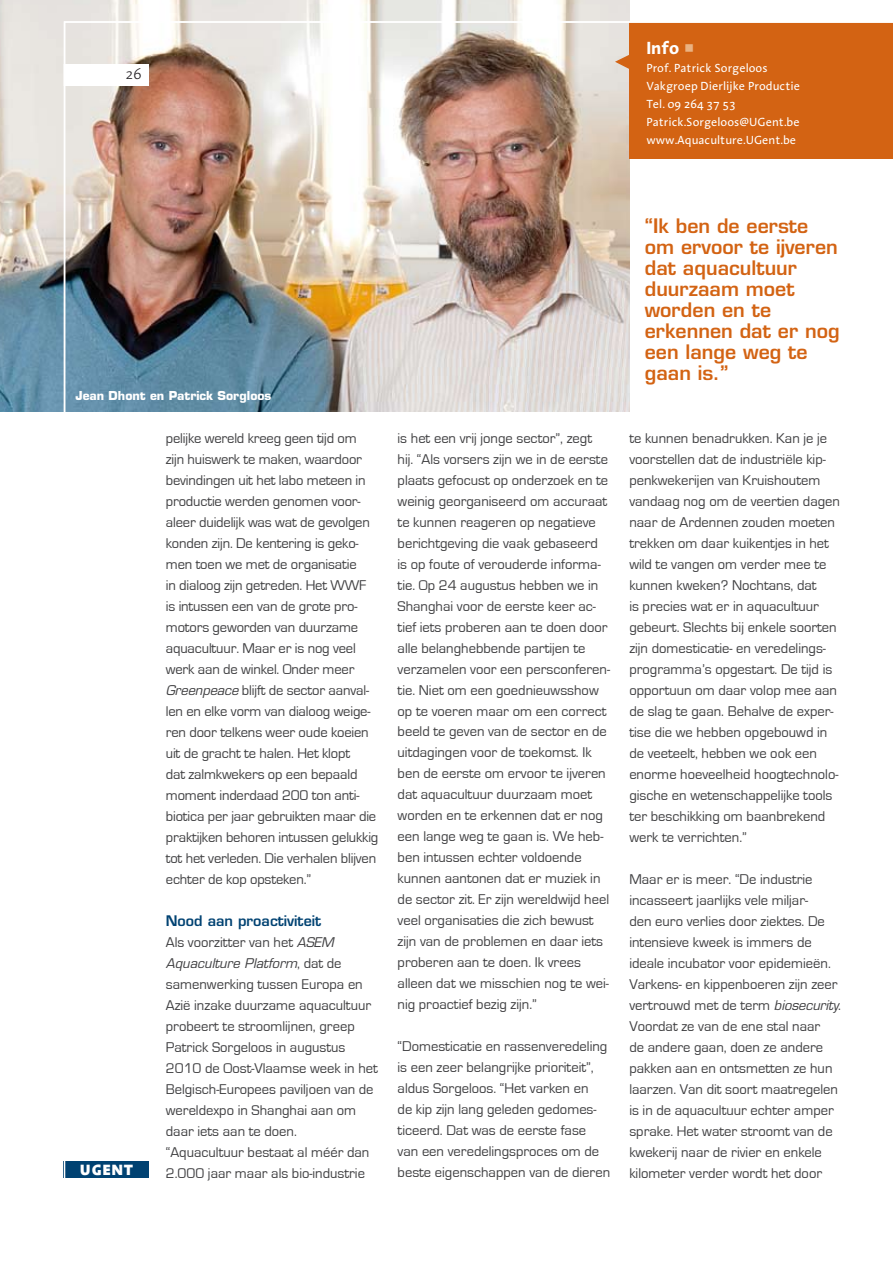
<style>
.page{position:relative;width:893px;height:1263px;background:#fff}
.page>*{position:absolute;margin:0;border:0;box-sizing:border-box;transform-origin:0 0}
.t1{font:700 21px "Linotype Aroma SC";color:#fff}
.t2{font:600 19.5px/21px "Eurostile";color:#d36313}
.t3{font:700 18px "Linotype Aroma";color:#fff}
.t4{font:300 15px "Linotype Aroma SC";color:#1a171b}
.t5{font:14.55px/21px "Eurostile";color:#3e3e40}
.t6{font:600 14.25px "Eurostile";color:#004272}
.t7{font:italic 13.05px "Eurostile";color:#3e3e40}
.t8{font:12px/18px "Linotype Aroma";color:#fff}
.t9{font:700 12px "Eurostile";color:#fff}
.s1{font-style:italic;font-size:13.05px}
.s2{font-style:normal;font-size:14.55px}
</style>
<div class="page">
<img style="left:0;top:0;width:630px;height:411px">
<div style="left:629px;top:23px;width:264px;height:136px;background:#d36313"></div>
<div style="left:64px;top:1162px;width:85px;height:16px;background:#004272"></div>
<div style="left:64px;top:64px;width:84px;height:22px;background:#fff"></div>
<svg style="left:615px;top:55px;width:14px;height:14px"></svg>
<p class="t4" style="left:125px;top:64px;width:18px">26</p>
<p class="t3" style="left:646px;top:36px;width:34px">Info</p>
<p class="t8" style="left:646px;top:59px;width:155px">Prof. Patrick Sorgeloos<br>Vakgroep Dierlijke Productie<br>Tel. 09 264 37 53<br>Patrick.Sorgeloos@UGent.be www.Aquaculture.UGent.be</p>
<p class="t9" style="left:75px;top:388px;width:198px">Jean Dhont en Patrick Sorgloos</p>
<h1 class="t1" style="left:80px;top:1154px;width:55px">ugent</h1>
<p class="t5" style="left:166px;top:427px;width:214px">pelijke wereld kreeg geen tijd om zijn huiswerk te maken, waardoor bevindingen uit het labo meteen in productie werden genomen voor&shy;aleer duidelijk was wat de gevolgen konden zijn. De kentering is geko&shy;men toen we met de organisatie<br>in dialoog zijn getreden. Het WWF is intussen een van de grote pro&shy;motors geworden van duurzame aquacultuur. Maar er is nog veel werk aan de winkel. Onder meer<br><span class="s1">Greenpeace</span> blijft de sector aanval&shy;len en elke vorm van dialoog weige&shy;ren door telkens weer oude koeien uit de gracht te halen. Het klopt<br>dat zalmkwekers op een bepaald moment inderdaad 200 ton anti&shy;biotica per jaar gebruikten maar die praktijken behoren intussen gelukkig tot het verleden. Die verhalen blijven echter de kop opsteken.”</p>
<p class="t6" style="left:166px;top:911px;width:157px">Nood aan proactiviteit</p>
<p class="t5" style="left:166px;top:932px;width:169px">Als voorzitter van het <span class="s1">ASEM</span></p>
<p class="t7" style="left:166px;top:955px;width:177px">Aquaculture Platform<span class="s2">, dat de</span></p>
<p class="t5" style="left:166px;top:974px;width:214px">samenwerking tussen Europa en<br>Azië inzake duurzame aquacultuur probeert te stroomlijnen, greep<br>Patrick Sorgeloos in augustus<br>2010 de Oost-Vlaamse week in het<br>Belgisch-Europees paviljoen van de wereldexpo in Shanghai aan om daar iets aan te doen. “Aquacultuur bestaat al méér dan<br>2.000 jaar maar als bio-industrie</p>
<h2 class="t2" style="left:645px;top:215px;width:196px">“Ik ben de eerste om ervoor te ijveren dat aquacultuur duurzaam moet worden en te erkennen dat er nog een lange weg te gaan is.”</h2>
<p class="t5" style="left:398px;top:427px;width:214px">is het een vrij jonge sector”, zegt hij. “Als vorsers zijn we in de eerste plaats gefocust op onderzoek en te weinig georganiseerd om accuraat te kunnen reageren op negatieve berichtgeving die vaak gebaseerd is op foute of verouderde informa&shy;tie. Op 24 augustus hebben we in<br>Shanghai voor de eerste keer ac&shy;tief iets proberen aan te doen door alle belanghebbende partijen te verzamelen voor een persconferen&shy;tie. Niet om een goednieuwsshow op te voeren maar om een correct beeld te geven van de sector en de uitdagingen voor de toekomst. Ik ben de eerste om ervoor te ijveren dat aquacultuur duurzaam moet worden en te erkennen dat er nog een lange weg te gaan is. We heb&shy;ben intussen echter voldoende kunnen aantonen dat er muziek in de sector zit. Er zijn wereldwijd heel veel organisaties die zich bewust zijn van de problemen en daar iets proberen aan te doen. Ik vrees alleen dat we misschien nog te wei&shy;nig proactief bezig zijn.”</p>
<p class="t5" style="left:398px;top:1036px;width:214px">“Domesticatie en rassenveredeling is een zeer belangrijke prioriteit”, aldus Sorgeloos. “Het varken en<br>de kip zijn lang geleden gedomes&shy;ticeerd. Dat was de eerste fase van een veredelingsproces om de beste eigenschappen van de dieren</p>
<p class="t5" style="left:629px;top:428px;width:212px">te kunnen benadrukken. Kan je je voorstellen dat de industriële kip&shy;penkwekerijen van Kruishoutem vandaag nog om de veertien dagen naar de Ardennen zouden moeten trekken om daar kuikentjes in het wild te vangen om verder mee te kunnen kweken? Nochtans, dat<br>is precies wat er in aquacultuur gebeurt. Slechts bij enkele soorten zijn domesticatie- en veredelings&shy;programma’s opgestart. De tijd is opportuun om daar volop mee aan de slag te gaan. Behalve de exper&shy;tise die we hebben opgebouwd in de veeteelt, hebben we ook een enorme hoeveelheid hoogtechnolo&shy;gische en wetenschappelijke tools ter beschikking om baanbrekend werk te verrichten.”</p>
<p class="t5" style="left:629px;top:868px;width:213px">Maar er is meer. “De industrie incasseert jaarlijks vele miljar-<br>den euro verlies door ziektes. De intensieve kweek is immers de ideale incubator voor epidemieën.<br>Varkens- en kippenboeren zijn zeer vertrouwd met de term <span class="s1">biosecurity</span>.<br>Voordat ze van de ene stal naar<br>de andere gaan, doen ze andere pakken aan en ontsmetten ze hun laarzen. Van dit soort maatregelen is in de aquacultuur echter amper sprake. Het water stroomt van de kwekerij naar de rivier en enkele kilometer verder wordt het door</p>
</div>
